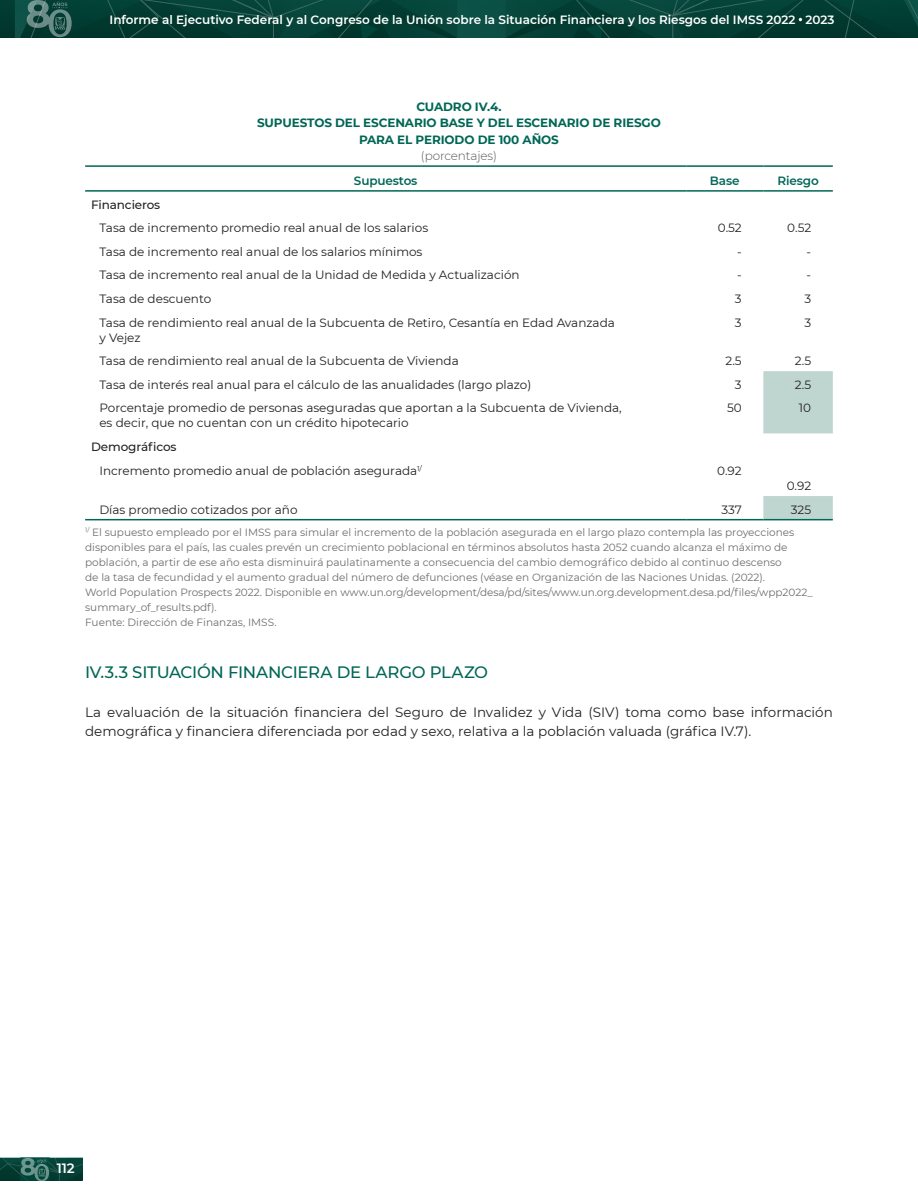
<style>
.page{position:relative;width:918px;height:1188px;background:#fff}
.page>*{position:absolute;margin:0;border:0;box-sizing:border-box;transform-origin:0 0}
.Tit_I_I_I_2023{font:500 16.5px "Montserrat";letter-spacing:-.01em;color:#006756}
.Txt_mon_9_Regular_si{font:13.5px/19.5px "Montserrat";color:#231f20}
.t1{font:600 13.5px "Montserrat";color:#fff}
.IZQ_Textos_Tablas_si{font:12px/15px "Montserrat";color:#231f20}
.t2{font:600 12px "Montserrat";color:#fff}
.Cuadro_I_I_y_Grafica{font:700 12px/16.5px "Montserrat";letter-spacing:-.01em;color:#006756;text-align:center}
.Titulo_de_cuadros_y{font:500 12px "Montserrat";letter-spacing:-.01em;color:#231f20}
.Titulo_de_cuadros_y-2{font:600 12px "Montserrat";letter-spacing:-.01em;color:#006756}
.Cuadros_titulo_gris{font:300 12px "Montserrat";letter-spacing:-.01em;color:#57585a}
.Fuente_tablas_y_gráf{font:10.5px/15px "Montserrat";color:#6c6d70}
</style>
<div class="page">
<svg style="left:0;top:1158px;width:82px;height:22px;background:#175046"></svg>
<svg style="left:15px;top:0;width:903px;height:37px;background:#084238"></svg>
<svg style="left:763px;top:371px;width:70px;height:148px"></svg>
<hr style="left:85px;top:165px;width:601px;height:2px;background:#006756">
<hr style="left:686px;top:165px;width:77px;height:2px;background:#006756">
<hr style="left:763px;top:165px;width:70px;height:2px;background:#006756">
<hr style="left:85px;top:190px;width:601px;height:2px;background:#006756">
<hr style="left:686px;top:190px;width:77px;height:2px;background:#006756">
<hr style="left:763px;top:190px;width:70px;height:2px;background:#006756">
<hr style="left:85px;top:519px;width:601px;height:1px;background:#006756">
<hr style="left:686px;top:519px;width:77px;height:1px;background:#006756">
<hr style="left:763px;top:519px;width:70px;height:1px;background:#006756">
<p class="t2" style="left:110px;top:11px;width:726px">Informe al Ejecutivo Federal y al Congreso de la Unión sobre la Situación Financiera y los Riesgos del IMSS 2022 2023</p>
<p class="Cuadro_I_I_y_Grafica" style="left:416px;top:98px;width:87px">CUADRO IV.4.</p>
<p class="Cuadro_I_I_y_Grafica" style="left:257px;top:114px;width:405px">SUPUESTOS DEL ESCENARIO BASE Y DEL ESCENARIO DE RIESGO<br>PARA EL PERIODO DE 100 AÑOS</p>
<p class="Cuadros_titulo_gris" style="left:421px;top:148px;width:78px">(porcentajes)</p>
<p class="Titulo_de_cuadros_y-2" style="left:354px;top:172px;width:65px">Supuestos</p>
<p class="Titulo_de_cuadros_y-2" style="left:710px;top:172px;width:31px">Base</p>
<p class="Titulo_de_cuadros_y-2" style="left:777px;top:172px;width:43px">Riesgo</p>
<p class="Titulo_de_cuadros_y" style="left:91px;top:196px;width:71px">Financieros</p>
<p class="IZQ_Textos_Tablas_si" style="left:99px;top:220px;width:330px">Tasa de incremento promedio real anual de los salarios</p>
<p class="IZQ_Textos_Tablas_si" style="left:718px;top:220px;width:25px">0.52</p>
<p class="IZQ_Textos_Tablas_si" style="left:787px;top:220px;width:25px">0.52</p>
<p class="IZQ_Textos_Tablas_si" style="left:99px;top:244px;width:325px">Tasa de incremento real anual de los salarios mínimos</p>
<p class="IZQ_Textos_Tablas_si" style="left:737px;top:244px;width:6px">-</p>
<p class="IZQ_Textos_Tablas_si" style="left:807px;top:244px;width:6px">-</p>
<p class="IZQ_Textos_Tablas_si" style="left:99px;top:267px;width:422px">Tasa de incremento real anual de la Unidad de Medida y Actualización</p>
<p class="IZQ_Textos_Tablas_si" style="left:737px;top:267px;width:6px">-</p>
<p class="IZQ_Textos_Tablas_si" style="left:807px;top:267px;width:6px">-</p>
<p class="IZQ_Textos_Tablas_si" style="left:99px;top:291px;width:113px">Tasa de descuento</p>
<p class="IZQ_Textos_Tablas_si" style="left:735px;top:291px;width:8px">3</p>
<p class="IZQ_Textos_Tablas_si" style="left:804px;top:291px;width:8px">3</p>
<p class="IZQ_Textos_Tablas_si" style="left:99px;top:314px;width:517px">Tasa de rendimiento real anual de la Subcuenta de Retiro, Cesantía en Edad Avanzada y Vejez</p>
<p class="IZQ_Textos_Tablas_si" style="left:735px;top:314px;width:8px">3</p>
<p class="IZQ_Textos_Tablas_si" style="left:804px;top:314px;width:8px">3</p>
<p class="IZQ_Textos_Tablas_si" style="left:99px;top:353px;width:361px">Tasa de rendimiento real anual de la Subcuenta de Vivienda</p>
<p class="IZQ_Textos_Tablas_si" style="left:725px;top:353px;width:18px">2.5</p>
<p class="IZQ_Textos_Tablas_si" style="left:795px;top:353px;width:18px">2.5</p>
<p class="IZQ_Textos_Tablas_si" style="left:99px;top:377px;width:433px">Tasa de interés real anual para el cálculo de las anualidades (largo plazo)</p>
<p class="IZQ_Textos_Tablas_si" style="left:735px;top:377px;width:8px">3</p>
<p class="IZQ_Textos_Tablas_si" style="left:795px;top:377px;width:18px">2.5</p>
<p class="IZQ_Textos_Tablas_si" style="left:99px;top:400px;width:524px">Porcentaje promedio de personas aseguradas que aportan a la Subcuenta de Vivienda, es decir, que no cuentan con un crédito hipotecario</p>
<p class="IZQ_Textos_Tablas_si" style="left:727px;top:400px;width:16px">50</p>
<p class="IZQ_Textos_Tablas_si" style="left:799px;top:400px;width:14px">10</p>
<p class="Titulo_de_cuadros_y" style="left:91px;top:438px;width:87px">Demográficos</p>
<p class="IZQ_Textos_Tablas_si" style="left:99px;top:463px;width:324px">Incremento promedio anual de población asegurada<sup>1/</sup></p>
<p class="IZQ_Textos_Tablas_si" style="left:717px;top:463px;width:26px">0.92</p>
<p class="IZQ_Textos_Tablas_si" style="left:787px;top:478px;width:26px">0.92</p>
<p class="IZQ_Textos_Tablas_si" style="left:99px;top:502px;width:200px">Días promedio cotizados por año</p>
<p class="IZQ_Textos_Tablas_si" style="left:721px;top:502px;width:22px">337</p>
<p class="IZQ_Textos_Tablas_si" style="left:791px;top:502px;width:22px">325</p>
<p class="Fuente_tablas_y_gráf" style="left:85px;top:524px;width:729px"><sup>1/</sup> El supuesto empleado por el IMSS para simular el incremento de la población asegurada en el largo plazo contempla las proyecciones disponibles para el país, las cuales prevén un crecimiento poblacional en términos absolutos hasta 2052 cuando alcanza el máximo de población, a partir de ese año esta disminuirá paulatinamente a consecuencia del cambio demográfico debido al continuo descenso<br>de la tasa de fecundidad y el aumento gradual del número de defunciones (véase en Organización de las Naciones Unidas. (2022).<br>World Population Prospects 2022. Disponible en www.un.org/development/desa/pd/sites/www.un.org.development.desa.pd/files/wpp2022_ summary_of_results.pdf).</p>
<p class="Fuente_tablas_y_gráf" style="left:85px;top:614px;width:193px">Fuente: Dirección de Finanzas, IMSS.</p>
<p class="Tit_I_I_I_2023" style="left:85px;top:661px;width:404px">IV.3.3 SITUACIÓN FINANCIERA DE LARGO PLAZO</p>
<p class="Txt_mon_9_Regular_si" style="left:85px;top:702px;width:749px">La evaluación de la situación financiera del Seguro de Invalidez y Vida (SIV) toma como base información demográfica y financiera diferenciada por edad y sexo, relativa a la población valuada (gráfica IV.7).</p>
<p class="t1" style="left:57px;top:1159px;width:20px">112</p>
</div>
